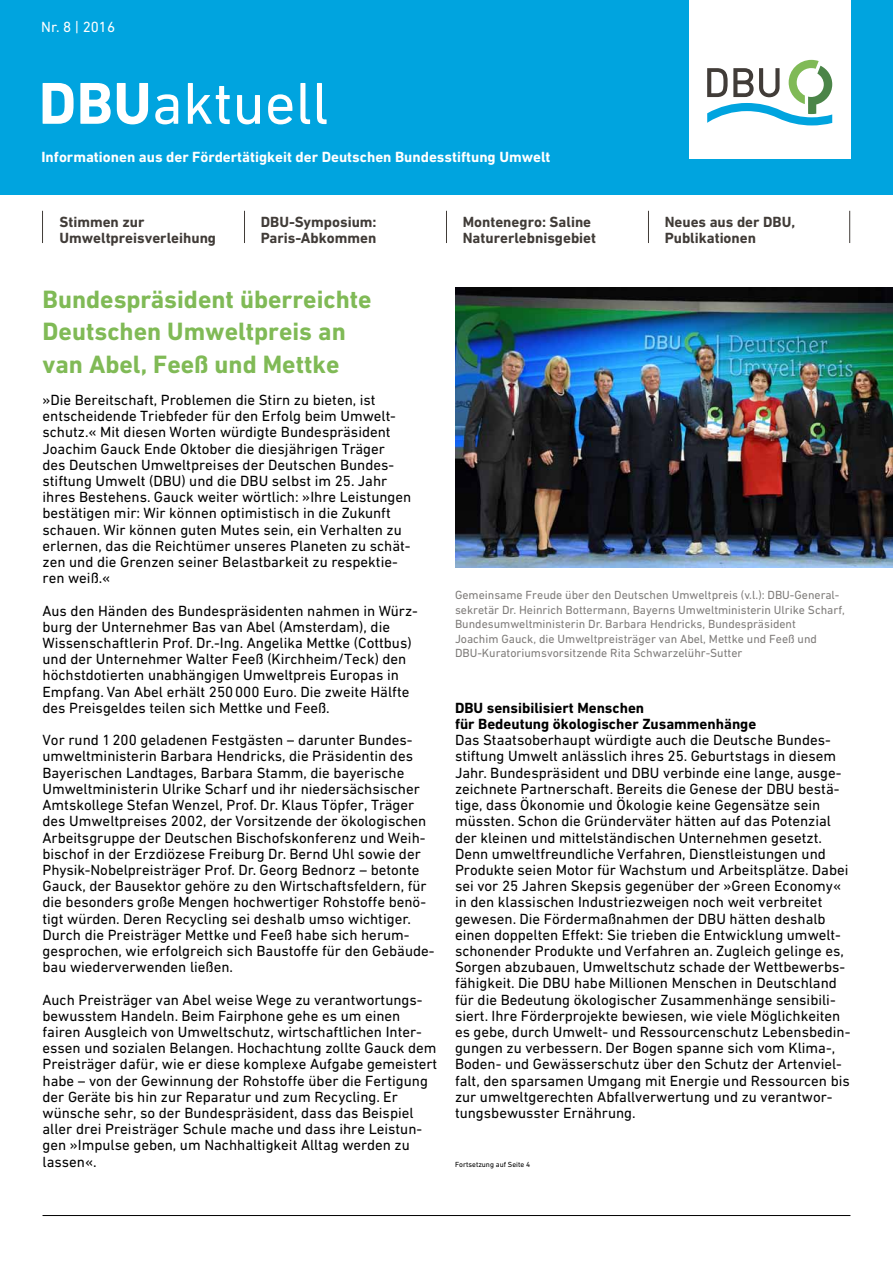
<style>
.page{position:relative;width:893px;height:1263px;background:#fff}
.page>*{position:absolute;margin:0;border:0;box-sizing:border-box;transform-origin:0 0}
.t1{font:60px "DIN Next W1 G";color:#fff}
.Überschrift_17pt_grü{font:700 25.5px/32.4px "DIN Next W1 G";color:#80ba56}
.Text_10pt_schwarz{font:15px/16.2px "DIN Next W1 G";color:#000}
.Text_grau_bold{font:700 15px/16.2px "DIN Next W1 G";color:#413c38}
.Überschrift_10pt_wei{font:700 15px "DIN Next W1 G";color:#fff}
.Überschrift_10pt_sch{font:700 15px/16.2px "DIN Next W1 G";color:#000}
.t2{font:15px "DIN Next W1 G";color:#fff}
.BU_grau{font:12px/14.4px "DIN Next W1 G";color:#7f7c7a}
.Impressum{font:7.5px "DIN Next W1 G";color:#000}
.s1{font-weight:700}
</style>
<div class="page">
<hr style="left:43px;top:1215px;width:807px;height:1px;background:#000">
<img style="left:455px;top:287px;width:438px;height:280px">
<hr style="left:244px;top:211px;width:1px;height:32px;background:#413c38">
<hr style="left:446px;top:211px;width:1px;height:32px;background:#413c38">
<hr style="left:648px;top:211px;width:1px;height:32px;background:#413c38">
<hr style="left:42px;top:211px;width:1px;height:32px;background:#413c38">
<hr style="left:849px;top:211px;width:1px;height:32px;background:#413c38">
<div style="left:0;top:0;width:893px;height:194px;background:#00a4df"></div>
<div style="left:689px;top:0;width:161px;height:159px;background:#fff"></div>
<svg style="left:707px;top:60px;width:125px;height:65px"></svg>
<p class="t2" style="left:41px;top:19px;width:75px">Nr. 8 | 2016</p>
<p class="t1" style="left:39px;top:69px;width:292px"><span class="s1">DBU</span>aktuell</p>
<h1 class="Überschrift_10pt_wei" style="left:41px;top:148px;width:510px">Informationen aus der Fördertätigkeit der Deutschen Bundesstiftung Umwelt</h1>
<p class="Text_grau_bold" style="left:60px;top:214px;width:158px">Stimmen zur<br>Umweltpreisverleihung</p>
<p class="Text_grau_bold" style="left:463px;top:214px;width:135px">Montenegro: Saline<br>Naturerlebnisgebiet</p>
<p class="Text_grau_bold" style="left:261px;top:214px;width:117px">DBU-Symposium:</p>
<p class="Text_grau_bold" style="left:261px;top:230px;width:117px">Paris-Abkommen</p>
<p class="Überschrift_17pt_grü" style="left:43px;top:283px;width:331px">Bundespräsident überreichte<br>Deutschen Umweltpreis an van Abel, Feeß und Mettke</p>
<p class="Text_grau_bold" style="left:665px;top:214px;width:132px">Neues aus der DBU,<br>Publikationen</p>
<p class="Text_10pt_schwarz" style="left:43px;top:392px;width:370px">»Die Bereitschaft, Problemen die Stirn zu bieten, ist entscheidende Triebfeder für den Erfolg beim Umwelt&shy;schutz.« Mit diesen Worten würdigte Bundespräsident Joachim Gauck Ende Oktober die diesjährigen Träger des Deutschen Umweltpreises der Deutschen Bundes&shy;stiftung Umwelt (DBU) und die DBU selbst im 25. Jahr ihres Bestehens. Gauck weiter wörtlich: »Ihre Leistungen bestätigen mir: Wir können optimistisch in die Zukunft schauen. Wir können guten Mutes sein, ein Verhalten zu erlernen, das die Reichtümer unseres Planeten zu schät&shy;zen und die Grenzen seiner Belastbarkeit zu respektie&shy;ren weiß.«</p>
<p class="Text_10pt_schwarz" style="left:43px;top:602px;width:377px">Aus den Händen des Bundespräsidenten nahmen in Würz&shy;burg der Unternehmer Bas van Abel (Amsterdam), die Wissenschaftlerin Prof. Dr.-Ing. Angelika Mettke (Cottbus) und der Unternehmer Walter Feeß (Kirchheim/Teck) den höchstdotierten unabhängigen Umweltpreis Europas in Empfang. Van Abel erhält 250000 Euro. Die zweite Hälfte des Preisgeldes teilen sich Mettke und Feeß.</p>
<p class="Text_10pt_schwarz" style="left:43px;top:732px;width:394px">Vor rund 1200 geladenen Festgästen – darunter Bundes&shy;umweltministerin Barbara Hendricks, die Präsidentin des Bayerischen Landtages, Barbara Stamm, die bayerische Umweltministerin Ulrike Scharf und ihr niedersächsischer Amtskollege Stefan Wenzel, Prof. Dr. Klaus Töpfer, Träger des Umweltpreises 2002, der Vorsitzende der ökologischen Arbeitsgruppe der Deutschen Bischofskonferenz und Weih&shy;bischof in der Erzdiözese Freiburg Dr. Bernd Uhl sowie der Physik-Nobelpreisträger Prof. Dr. Georg Bednorz – betonte Gauck, der Bausektor gehöre zu den Wirtschaftsfeldern, für die besonders große Mengen hochwertiger Rohstoffe benö&shy;tigt würden. Deren Recycling sei deshalb umso wichtiger.<br>Durch die Preisträger Mettke und Feeß habe sich herum&shy;gesprochen, wie erfolgreich sich Baustoffe für den Gebäude&shy;bau wiederverwenden ließen.</p>
<p class="Text_10pt_schwarz" style="left:43px;top:991px;width:396px">Auch Preisträger van Abel weise Wege zu verantwortungs&shy;bewusstem Handeln. Beim Fairphone gehe es um einen fairen Ausgleich von Umweltschutz, wirtschaftlichen Inter&shy;essen und sozialen Belangen. Hochachtung zollte Gauck dem Preisträger dafür, wie er diese komplexe Aufgabe gemeistert habe – von der Gewinnung der Rohstoffe über die Fertigung der Geräte bis hin zur Reparatur und zum Recycling. Er wünsche sehr, so der Bundespräsident, dass das Beispiel aller drei Preisträger Schule mache und dass ihre Leistun&shy;gen »Impulse geben, um Nachhaltigkeit Alltag werden zu lassen«.</p>
<p class="BU_grau" style="left:455px;top:588px;width:391px">Gemeinsame Freude über den Deutschen Umweltpreis (v.l.): DBU-General&shy;sekretär Dr. Heinrich Bottermann, Bayerns Umweltministerin Ulrike Scharf, Bundesumweltministerin Dr. Barbara Hendricks, Bundespräsident<br>Joachim Gauck, die Umweltpreisträger van Abel, Mettke und Feeß und DBU-Kuratoriumsvorsitzende Rita Schwarzelühr-Sutter</p>
<h1 class="Überschrift_10pt_sch" style="left:455px;top:700px;width:303px">DBU sensibilisiert Menschen<br>für Bedeutung ökologischer Zusammenhänge</h1>
<p class="Text_10pt_schwarz" style="left:455px;top:732px;width:397px">Das Staatsoberhaupt würdigte auch die Deutsche Bundes&shy;stiftung Umwelt anlässlich ihres 25. Geburtstags in diesem Jahr. Bundespräsident und DBU verbinde eine lange, ausge&shy;zeichnete Partnerschaft. Bereits die Genese der DBU bestä&shy;tige, dass Ökonomie und Ökologie keine Gegensätze sein müssten. Schon die Gründerväter hätten auf das Potenzial der kleinen und mittelständischen Unternehmen gesetzt.<br>Denn umweltfreundliche Verfahren, Dienstleistungen und Produkte seien Motor für Wachstum und Arbeitsplätze. Dabei sei vor 25 Jahren Skepsis gegenüber der »Green Economy« in den klassischen Industriezweigen noch weit verbreitet gewesen. Die Fördermaßnahmen der DBU hätten deshalb einen doppelten Effekt: Sie trieben die Entwicklung umwelt&shy;schonender Produkte und Verfahren an. Zugleich gelinge es, Sorgen abzubauen, Umweltschutz schade der Wettbewerbs&shy;fähigkeit. Die DBU habe Millionen Menschen in Deutschland für die Bedeutung ökologischer Zusammenhänge sensibili&shy;siert. Ihre Förderprojekte bewiesen, wie viele Möglichkeiten es gebe, durch Umwelt- und Ressourcenschutz Lebensbedin&shy;gungen zu verbessern. Der Bogen spanne sich vom Klima-, Boden- und Gewässerschutz über den Schutz der Artenviel&shy;falt, den sparsamen Umgang mit Energie und Ressourcen bis zur umweltgerechten Abfallverwertung und zu verantwor&shy;tungsbewusster Ernährung.</p>
<p class="Impressum" style="left:455px;top:1160px;width:77px">Fortsetzung auf Seite 4</p>
</div>
